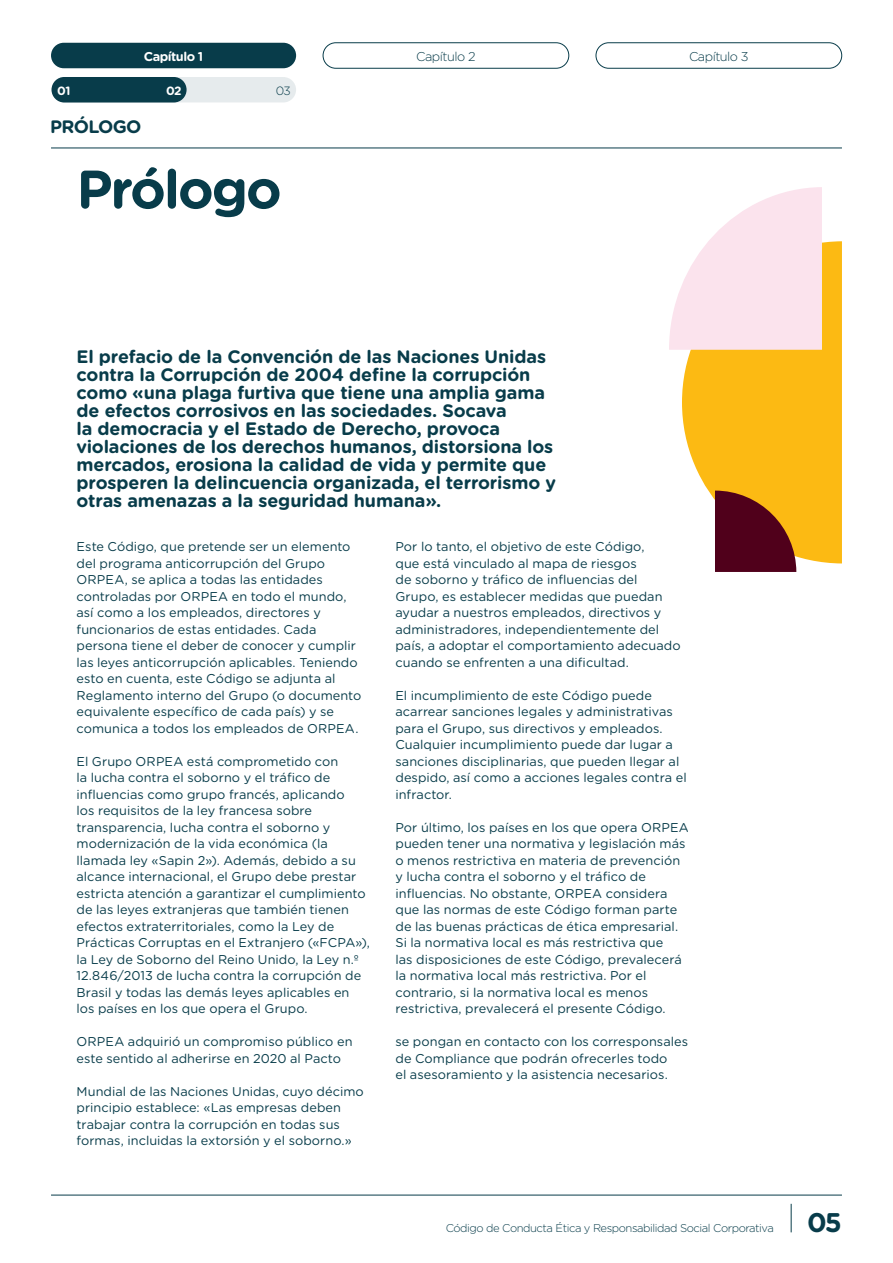
<style>
.page{position:relative;width:893px;height:1263px;background:#fff}
.page>*{position:absolute;margin:0;border:0;box-sizing:border-box;transform-origin:0 0}
.t1{font:700 54px "Gotham Rounded";letter-spacing:-.04em;color:#083c4a}
.t2{font:700 27px "Gotham Rounded";color:#083c4a}
.Edito{font:700 18px/18px "Gotham Rounded";letter-spacing:-.01em;color:#083c4a}
.Edito-2{font:700 18px "Gotham Rounded";letter-spacing:-.04em;color:#083c4a}
.Edito-3{font:12.75px/16.5px "Gotham Rounded";letter-spacing:.005em;color:#083c4a}
.t3{font:300 12.75px "Gotham Rounded";letter-spacing:-.04em;color:#083c4a}
.t4{font:700 12.75px "Gotham Rounded";letter-spacing:-.04em;color:#fff}
.t5{font:700 12px "Gotham Rounded";color:#fff}
.t6{font:300 12px "Gotham Rounded";color:#083c4a}
.t7{font:300 11.25px "Gotham Rounded";letter-spacing:-.04em;color:#083c4a}
</style>
<div class="page">
<div style="left:52px;top:77px;width:244px;height:25px;background:#e6ebed;border-radius:13px"></div>
<div style="left:52px;top:77px;width:135px;height:25px;background:#083c4a;border-radius:13px"></div>
<svg style="left:682px;top:241px;width:160px;height:322px;background:#fcc12d"></svg>
<svg style="left:715px;top:491px;width:81px;height:81px;background:#742719"></svg>
<svg style="left:669px;top:187px;width:153px;height:163px"></svg>
<div style="left:51px;top:43px;width:245px;height:25px;background:#083c4a;border-radius:13px"></div>
<div style="left:323px;top:43px;width:246px;height:25px;border:1px solid #083c4a;border-radius:13px"></div>
<div style="left:596px;top:43px;width:246px;height:25px;border:1px solid #083c4a;border-radius:13px"></div>
<hr style="left:51px;top:148px;width:791px;height:1px;background:#083c4a">
<svg style="left:791px;top:1204px;width:1px;height:28px"></svg>
<hr style="left:51px;top:1195px;width:791px;height:1px;background:#083c4a">
<p class="t4" style="left:144px;top:47px;width:61px">Capítulo 1</p>
<p class="t3" style="left:416px;top:48px;width:61px">Capítulo 2</p>
<p class="t3" style="left:689px;top:48px;width:61px">Capítulo 3</p>
<p class="t5" style="left:57px;top:81px;width:15px">01</p>
<p class="t5" style="left:166px;top:81px;width:17px">02</p>
<p class="t6" style="left:276px;top:82px;width:17px">03</p>
<p class="Edito-2" style="left:50px;top:114px;width:93px">PRÓLOGO</p>
<p class="t1" style="left:77px;top:150px;width:207px">Prólogo</p>
<p class="Edito" style="left:77px;top:346px;width:481px">El prefacio de la Convención de las Naciones Unidas contra la Corrupción de 2004 define la corrupción como «una plaga furtiva que tiene una amplia gama de efectos corrosivos en las sociedades. Socava<br>la democracia y el Estado de Derecho, provoca violaciones de los derechos humanos, distorsiona los mercados, erosiona la calidad de vida y permite que prosperen la delincuencia organizada, el terrorismo y otras amenazas a la seguridad humana».</p>
<p class="Edito-3" style="left:77px;top:538px;width:286px">Este Código, que pretende ser un elemento del programa anticorrupción del Grupo ORPEA, se aplica a todas las entidades controladas por ORPEA en todo el mundo, así como a los empleados, directores y funcionarios de estas entidades. Cada persona tiene el deber de conocer y cumplir las leyes anticorrupción aplicables. Teniendo esto en cuenta, este Código se adjunta al Reglamento interno del Grupo (o documento equivalente específico de cada país) y se comunica a todos los empleados de ORPEA.</p>
<p class="Edito-3" style="left:77px;top:753px;width:295px">El Grupo ORPEA está comprometido con<br>la lucha contra el soborno y el tráfico de influencias como grupo francés, aplicando<br>los requisitos de la ley francesa sobre transparencia, lucha contra el soborno y modernización de la vida económica (la llamada ley «Sapin 2»). Además, debido a su alcance internacional, el Grupo debe prestar estricta atención a garantizar el cumplimiento de las leyes extranjeras que también tienen efectos extraterritoriales, como la Ley de Prácticas Corruptas en el Extranjero («FCPA»), la Ley de Soborno del Reino Unido, la Ley n.º 12.846/2013 de lucha contra la corrupción de Brasil y todas las demás leyes aplicables en los países en los que opera el Grupo.</p>
<p class="Edito-3" style="left:77px;top:1033px;width:278px">ORPEA adquirió un compromiso público en este sentido al adherirse en 2020 al Pacto</p>
<p class="Edito-3" style="left:77px;top:1083px;width:289px">Mundial de las Naciones Unidas, cuyo décimo principio establece: «Las empresas deben trabajar contra la corrupción en todas sus formas, incluidas la extorsión y el soborno.»</p>
<p class="Edito-3" style="left:395px;top:538px;width:287px">Por lo tanto, el objetivo de este Código,<br>que está vinculado al mapa de riesgos<br>de soborno y tráfico de influencias del Grupo, es establecer medidas que puedan ayudar a nuestros empleados, directivos y administradores, independientemente del país, a adoptar el comportamiento adecuado cuando se enfrenten a una dificultad.</p>
<p class="Edito-3" style="left:395px;top:687px;width:293px">El incumplimiento de este Código puede acarrear sanciones legales y administrativas para el Grupo, sus directivos y empleados.<br>Cualquier incumplimiento puede dar lugar a sanciones disciplinarias, que pueden llegar al despido, así como a acciones legales contra el infractor.</p>
<p class="Edito-3" style="left:395px;top:819px;width:295px">Por último, los países en los que opera ORPEA pueden tener una normativa y legislación más o menos restrictiva en materia de prevención y lucha contra el soborno y el tráfico de influencias. No obstante, ORPEA considera que las normas de este Código forman parte de las buenas prácticas de ética empresarial.<br>Si la normativa local es más restrictiva que<br>las disposiciones de este Código, prevalecerá la normativa local más restrictiva. Por el contrario, si la normativa local es menos restrictiva, prevalecerá el presente Código.</p>
<p class="Edito-3" style="left:395px;top:1033px;width:294px">se pongan en contacto con los corresponsales de Compliance que podrán ofrecerles todo<br>el asesoramiento y la asistencia necesarios.</p>
<p class="t7" style="left:446px;top:1221px;width:330px">Código de Conducta Ética y Responsabilidad Social Corporativa</p>
<p class="t2" style="left:807px;top:1203px;width:36px">05</p>
</div>
